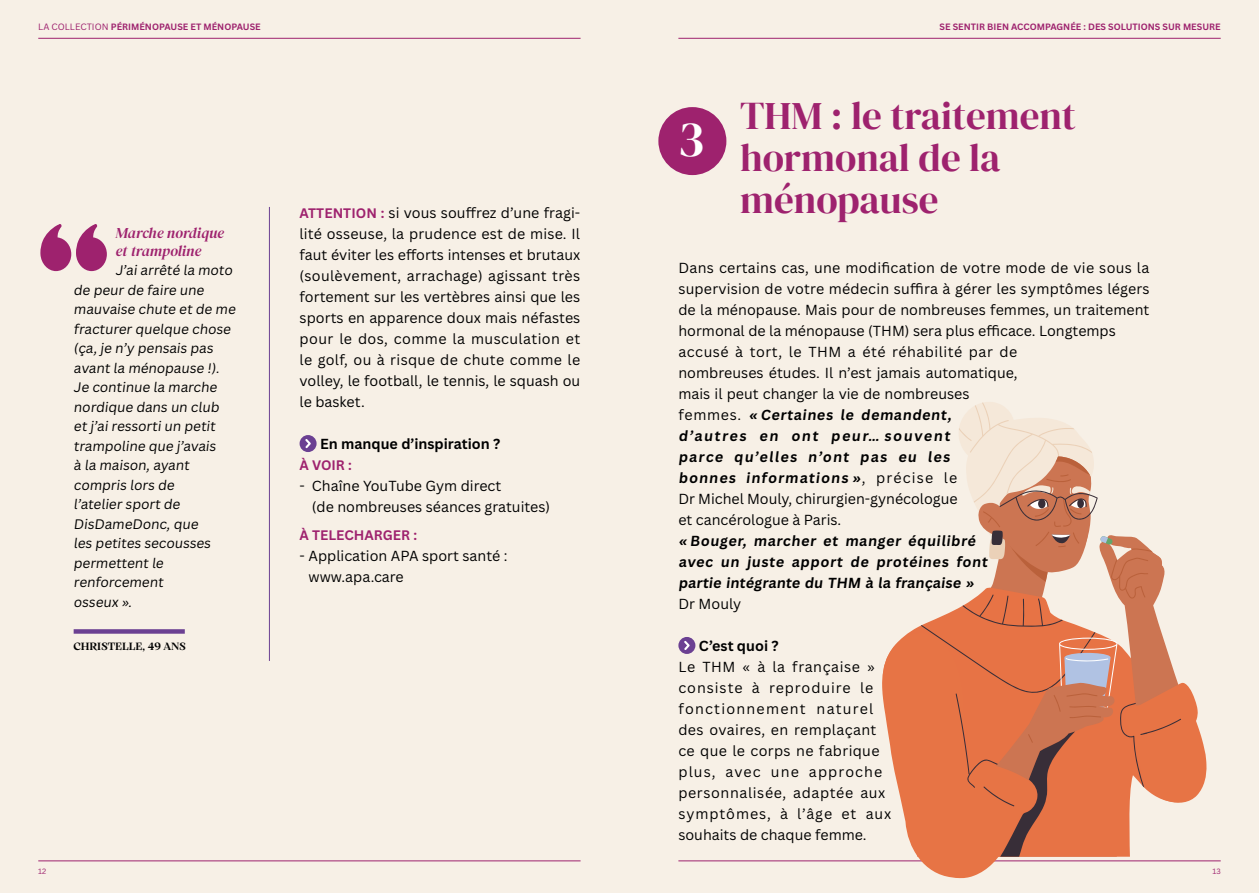
<style>
.page{position:relative;width:1259px;height:893px;background:#f7f0e6}
.page>*{position:absolute;margin:0;border:0;box-sizing:border-box;transform-origin:0 0}
.t1{font:49.8px "DM Serif Display";color:#fff}
.t2{font:39px/42px "DM Serif Display";color:#9e226e}
.t3{font:italic 15px/18px "DM Serif Display";color:#9e226e}
.t4{font:14.25px/21px "Canva Sans";color:#000}
.t5{font:14.25px/21px "Canva Sans";letter-spacing:.045em;color:#000}
.t6{font:700 14.25px/21px "Canva Sans";color:#000}
.t7{font:13.5px/19.5px "Canva Sans";letter-spacing:-.005em;color:#000}
.t8{font:700 13.5px "Canva Sans";color:#9e226e}
.t9{font:10.5px "Arsenica Variable";color:#000}
.t10{font:700 9px "Canva Sans";color:#9e226e}
.t11{font:7.5px "Canva Sans";color:#9e226e}
.s1{font-weight:400}
.s2{font-weight:700;font-size:13.5px;color:#9e226e}
.s3{font-weight:700}
</style>
<div class="page">
<hr style="left:38px;top:861px;width:542px;height:1px;background:#9e226e">
<hr style="left:678px;top:861px;width:542px;height:1px;background:#9e226e">
<hr style="left:38px;top:38px;width:542px;height:1px;background:#9e226e">
<hr style="left:678px;top:38px;width:542px;height:1px;background:#9e226e">
<div style="left:299px;top:435px;width:17px;height:17px;background:#6b4092;border-radius:50%"></div>
<svg style="left:305px;top:439px;width:6px;height:9px"></svg>
<hr style="left:269px;top:207px;width:1px;height:454px;background:#6b4092">
<svg style="left:40px;top:224px;width:67px;height:47px"></svg>
<div style="left:74px;top:629px;width:111px;height:5px;background:#6b4092"></div>
<div style="left:678px;top:637px;width:17px;height:17px;background:#6b4092;border-radius:50%"></div>
<svg style="left:684px;top:641px;width:5px;height:9px"></svg>
<div style="left:658px;top:107px;width:68px;height:68px;background:#9e226e;border-radius:50%"></div>
<svg style="left:871px;top:402px;width:335px;height:476px"></svg>
<p class="t10" style="left:38px;top:21px;width:224px"><span class="s1">LA COLLECTION</span> PÉRIMÉNOPAUSE ET MÉNOPAUSE</p>
<p class="t10" style="left:939px;top:21px;width:283px">SE SENTIR BIEN ACCOMPAGNÉE : DES SOLUTIONS SUR MESURE</p>
<p class="t3" style="left:115px;top:224px;width:110px">Marche nordique et trampoline</p>
<p class="t7" style="left:74px;top:260px;width:165px;text-indent:42px">J’ai arrêté la moto de peur de faire une mauvaise chute et de me fracturer quelque chose (ça, je n’y pensais pas avant la ménopause !).<br>Je continue la marche nordique dans un club et j’ai ressorti un petit trampoline que j’avais<br>à la maison, ayant compris lors de<br>l’atelier sport de<br>DisDameDonc, que<br>les petites secousses permettent le renforcement<br>osseux ».</p>
<p class="t9" style="left:73px;top:638px;width:114px">CHRISTELLE, 49 ANS</p>
<p class="t4" style="left:299px;top:202px;width:282px;text-align:justify"><span class="s2">ATTENTION :</span> si vous souffrez d’une fragi&shy;lité osseuse, la prudence est de mise. Il faut éviter les efforts intenses et brutaux (soulèvement, arrachage) agissant très fortement sur les vertèbres ainsi que les sports en apparence doux mais néfastes pour le dos, comme la musculation et le golf, ou à risque de chute comme le volley, le football, le tennis, le squash ou le basket.</p>
<p class="t6" style="left:320px;top:433px;width:182px">En manque d’inspiration ?</p>
<p class="t8" style="left:299px;top:457px;width:54px">À VOIR :</p>
<p class="t4" style="left:312px;top:475px;width:240px;text-indent:-12px">- Chaîne YouTube Gym direct<br>(de nombreuses séances gratuites)</p>
<p class="t8" style="left:299px;top:527px;width:119px">À TELECHARGER :</p>
<p class="t4" style="left:308px;top:546px;width:200px;text-indent:-9px">- Application APA sport santé : www.apa.care</p>
<h1 class="t1" style="left:678px;top:111px;width:28px">3</h1>
<h2 class="t2" style="left:740px;top:95px;width:337px">THM : le traitement hormonal de la ménopause</h2>
<p class="t4" style="left:678px;top:257px;width:473px;text-align:justify">Dans certains cas, une modification de votre mode de vie sous la supervision de votre médecin suffira à gérer les symptômes légers de la ménopause. Mais pour de nombreuses femmes, un traitement hormonal de la ménopause (THM) sera plus efficace. Longtemps</p>
<p class="t4" style="left:678px;top:341px;width:341px">accusé à tort, le THM a été réhabilité par de nombreuses études. Il n’est jamais automatique, mais il peut changer la vie de nombreuses femmes. <span class="s3">« Certaines le demandent, d’autres en ont peur… souvent<br>parce qu’elles n’ont pas eu les<br>bonnes informations »</span>, précise le<br>Dr Michel Mouly, chirurgien-gynécologue<br>et cancérologue à Paris.</p>
<p class="t6" style="left:678px;top:530px;width:313px">« Bouger, marcher et manger équilibré avec un juste apport de protéines font partie intégrante du THM à la française »</p>
<p class="t4" style="left:678px;top:593px;width:64px">Dr Mouly</p>
<p class="t6" style="left:699px;top:635px;width:81px">C’est quoi ?</p>
<p class="t5" style="left:678px;top:656px;width:214px">Le THM « à la française » consiste à reproduire le fonctionnement naturel des ovaires, en remplaçant ce que le corps ne fabrique plus, avec une approche personnalisée, adaptée aux symptômes, à l’âge et aux souhaits de chaque femme.</p>
<p class="t11" style="left:38px;top:867px;width:10px">12</p>
<p class="t11" style="left:1212px;top:867px;width:10px">13</p>
</div>
